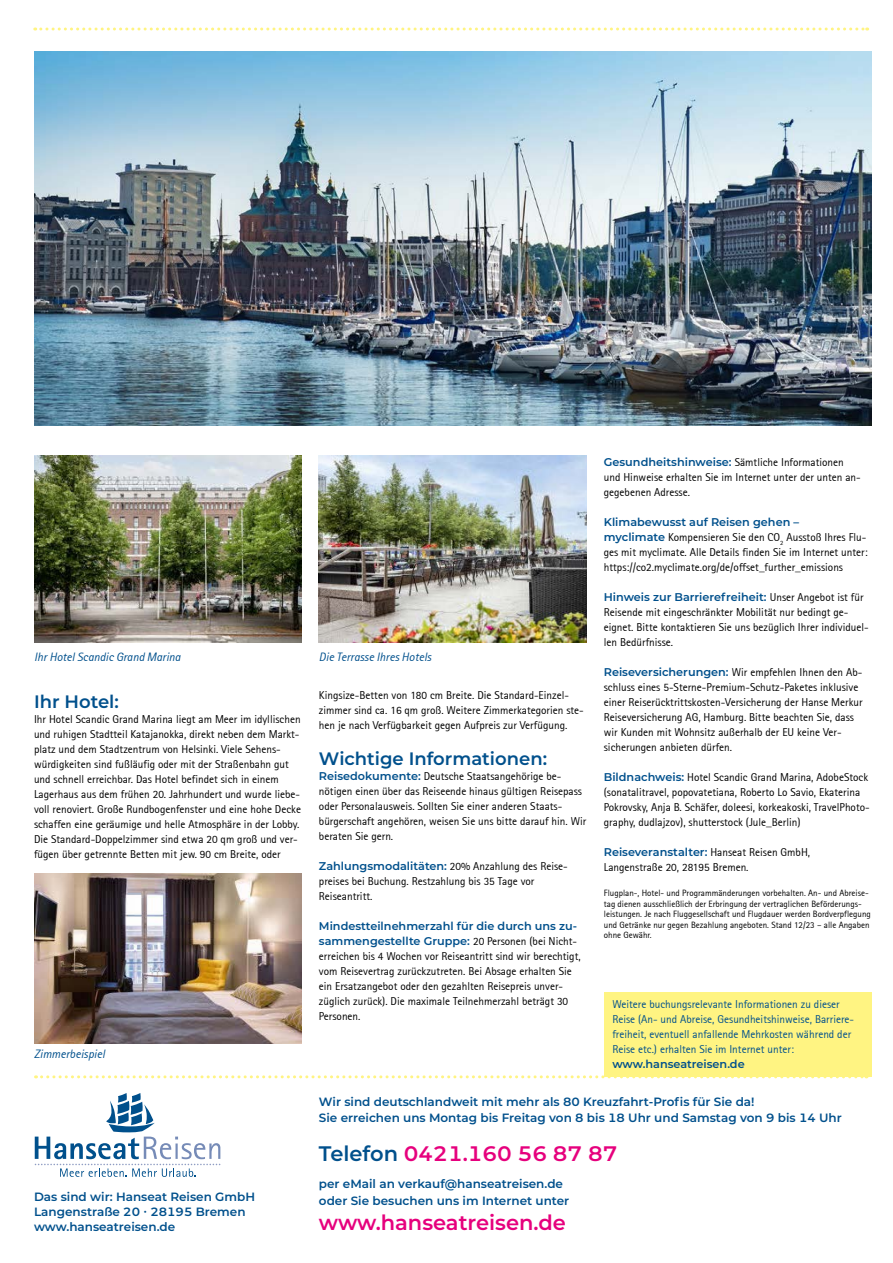
<style>
.page{position:relative;width:893px;height:1263px;background:#fff}
.page>*{position:absolute;margin:0;border:0;box-sizing:border-box;transform-origin:0 0}
.t1{font:600 21px "Montserrat";color:#e6007d}
.t2{font:600 18px "Montserrat";color:#00508c}
.t3{font:600 12px/15px "Montserrat";color:#00508c}
.t4{font:italic 12px "Rotis Sans Serif";color:#00508c}
.t5{font:11.25px/15px "Rotis Sans Serif";color:#000}
.t6{font:600 11.25px/15px "Montserrat";color:#00508c}
.t7{font:11.25px/15px "Rotis Sans Serif";color:#00508c}
.t8{font:9px/10.5px "Rotis Sans Serif";color:#000}
.s1{font-family:"Montserrat";font-weight:600;color:#00508c}
.s2{font-family:"Rotis Sans Serif";font-weight:400;color:#000}
.s3{color:#00508c}
</style>
<div class="page">
<svg style="left:35px;top:28px;width:833px;height:3px"></svg>
<svg style="left:35px;top:1093px;width:185px;height:84px"></svg>
<svg style="left:36px;top:1075px;width:831px;height:3px"></svg>
<div style="left:604px;top:992px;width:268px;height:85px;background:#fff482"></div>
<img style="left:34px;top:51px;width:838px;height:374px">
<img style="left:34px;top:455px;width:268px;height:187px">
<img style="left:34px;top:874px;width:268px;height:170px">
<img style="left:319px;top:455px;width:268px;height:187px">
<p class="t4" style="left:34px;top:650px;width:148px">Ihr Hotel Scandic Grand Marina</p>
<h2 class="t2" style="left:34px;top:689px;width:86px">Ihr Hotel:</h2>
<p class="t5" style="left:34px;top:712px;width:268px">Ihr Hotel Scandic Grand Marina liegt am Meer im idyllischen und ruhigen Stadtteil Katajanokka, direkt neben dem Markt&shy;platz und dem Stadtzentrum von Helsinki. Viele Sehens&shy;würdigkeiten sind fußläufig oder mit der Straßenbahn gut und schnell erreichbar. Das Hotel befindet sich in einem Lagerhaus aus dem frühen 20. Jahrhundert und wurde liebe&shy;voll renoviert. Große Rundbogenfenster und eine hohe Decke schaffen eine geräumige und helle Atmosphäre in der Lobby.<br>Die Standard-Doppelzimmer sind etwa 20 qm groß und ver&shy;fügen über getrennte Betten mit jew. 90 cm Breite, oder</p>
<p class="t4" style="left:34px;top:1046px;width:72px">Zimmerbeispiel</p>
<p class="t3" style="left:34px;top:1189px;width:223px">Das sind wir: Hanseat Reisen GmbH<br>Langenstraße 20 ∙ 28195 Bremen www.hanseatreisen.de</p>
<p class="t4" style="left:319px;top:650px;width:114px">Die Terrasse Ihres Hotels</p>
<p class="t5" style="left:319px;top:687px;width:266px">Kingsize-Betten von 180 cm Breite. Die Standard-Einzel&shy;zimmer sind ca. 16 qm groß. Weitere Zimmerkategorien ste&shy;hen je nach Verfügbarkeit gegen Aufpreis zur Verfügung.</p>
<h2 class="t2" style="left:319px;top:746px;width:230px">Wichtige Informationen:</h2>
<p class="t5" style="left:319px;top:768px;width:269px"><span class="s1">Reisedokumente:</span> Deutsche Staatsangehörige be&shy;nötigen einen über das Reiseende hinaus gültigen Reisepass oder Personalausweis. Sollten Sie einer anderen Staats&shy;bürgerschaft angehören, weisen Sie uns bitte darauf hin. Wir beraten Sie gern.</p>
<p class="t5" style="left:319px;top:858px;width:250px"><span class="s1">Zahlungsmodalitäten:</span> 20% Anzahlung des Reise&shy;preises bei Buchung. Restzahlung bis 35 Tage vor<br>Reiseantritt.</p>
<p class="t6" style="left:319px;top:918px;width:260px">Mindestteilnehmerzahl für die durch uns zu&shy;sammengestellte Gruppe: <span class="s2">20 Personen (bei Nicht-</span></p>
<p class="t5" style="left:319px;top:948px;width:263px">erreichen bis 4 Wochen vor Reiseantritt sind wir berechtigt, vom Reisevertrag zurückzutreten. Bei Absage erhalten Sie ein Ersatzangebot oder den gezahlten Reisepreis unver&shy;züglich zurück). Die maximale Teilnehmerzahl beträgt 30<br>Personen.</p>
<p class="t5" style="left:604px;top:454px;width:258px"><span class="s1">Gesundheitshinweise:</span> Sämtliche Informationen und Hinweise erhalten Sie im Internet unter der unten an&shy;gegebenen Adresse.</p>
<p class="t6" style="left:604px;top:514px;width:197px">Klimabewusst auf Reisen gehen –</p>
<p class="t5" style="left:604px;top:529px;width:265px;text-align:justify"><span class="s1">myclimate</span> Kompensieren Sie den CO<sub>2</sub> Ausstoß Ihres Flu&shy;ges mit myclimate. Alle Details finden Sie im Internet unter: https://co2.myclimate.org/de/offset_further_emissions</p>
<p class="t6" style="left:604px;top:589px;width:261px">Hinweis zur Barrierefreiheit: <span class="s2">Unser Angebot ist für</span></p>
<p class="t5" style="left:604px;top:604px;width:266px">Reisende mit eingeschränkter Mobilität nur bedingt ge&shy;eignet. Bitte kontaktieren Sie uns bezüglich Ihrer individuel&shy;len Bedürfnisse.</p>
<p class="t5" style="left:604px;top:664px;width:260px"><span class="s1">Reiseversicherungen:</span> Wir empfehlen Ihnen den Ab&shy;schluss eines 5-Sterne-Premium-Schutz-Paketes inklusive einer Reiserücktrittskosten-Versicherung der Hanse Merkur Reiseversicherung AG, Hamburg. Bitte beachten Sie, dass wir Kunden mit Wohnsitz außerhalb der EU keine Ver&shy;sicherungen anbieten dürfen.</p>
<p class="t5" style="left:604px;top:769px;width:267px"><span class="s1">Bildnachweis:</span> Hotel Scandic Grand Marina, AdobeStock (sonatalitravel, popovatetiana, Roberto Lo Savio, Ekaterina Pokrovsky, Anja B. Schäfer, doleesi, korkeakoski, TravelPhoto&shy;graphy, dudlajzov), shutterstock (Jule_Berlin)</p>
<p class="t6" style="left:604px;top:844px;width:208px">Reiseveranstalter: <span class="s2">Hanseat Reisen GmbH,</span></p>
<p class="t5" style="left:604px;top:859px;width:146px">Langenstraße 20, 28195 Bremen.</p>
<p class="t8" style="left:604px;top:888px;width:269px">Flugplan-, Hotel- und Programmänderungen vorbehalten. An- und Abreise&shy;tag dienen ausschließlich der Erbringung der vertraglichen Beförderungs&shy;leistungen. Je nach Fluggesellschaft und Flugdauer werden Bordverpflegung und Getränke nur gegen Bezahlung angeboten. Stand 12/23 – alle Angaben ohne Gewähr.</p>
<p class="t7" style="left:612px;top:997px;width:243px">Weitere buchungsrelevante Informationen zu dieser Reise (An- und Abreise, Gesundheitshinweise, Barriere&shy;freiheit, eventuell anfallende Mehrkosten während der Reise etc.) erhalten Sie im Internet unter:</p>
<p class="t6" style="left:612px;top:1056px;width:134px">www.hanseatreisen.de</p>
<p class="t3" style="left:319px;top:1092px;width:524px;line-height:16.5px">Wir sind deutschlandweit mit mehr als 80 Kreuzfahrt-Profis für Sie da!<br>Sie erreichen uns Montag bis Freitag von 8 bis 18 Uhr und Samstag von 9 bis 14 Uhr</p>
<h1 class="t1" style="left:319px;top:1139px;width:300px"><span class="s3">Telefon</span> 0421.160 56 87 87</h1>
<p class="t3" style="left:319px;top:1175px;width:252px;line-height:16.5px">per eMail an verkauf@hanseatreisen.de oder Sie besuchen uns im Internet unter</p>
<h1 class="t1" style="left:319px;top:1208px;width:249px">www.hanseatreisen.de</h1>
</div>
